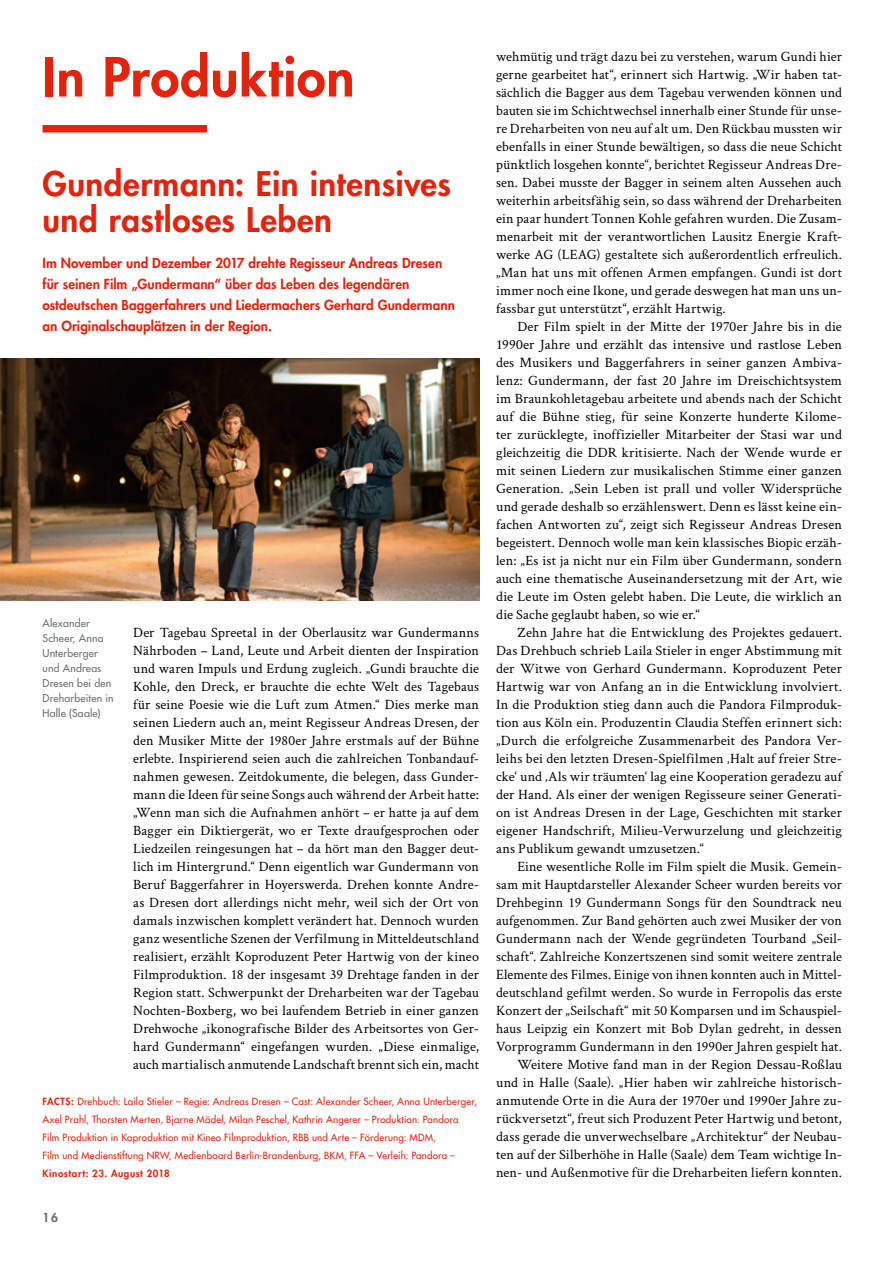
<style>
.page{position:relative;width:893px;height:1263px;background:#fff}
.page>*{position:absolute;margin:0;border:0;box-sizing:border-box;transform-origin:0 0}
.t1{font:800 52.5px "Futura Std";letter-spacing:.01em;color:#e4230e}
.t2{font:800 33px/36px "Futura Std";letter-spacing:.015em;color:#e4230e}
.t3{font:14.25px/18px "Crimson Text";letter-spacing:.005em;color:#000;text-align:justify}
.t4{font:800 13.5px/21px "Futura Std";letter-spacing:.005em;color:#e4230e}
.t5{font:800 12px "Futura Std";color:#677169}
.t6{font:500 10.5px/15px "Futura Std";letter-spacing:.02em;color:#677169}
.t7{font:500 9.75px/18px "Futura Std";letter-spacing:.02em;color:#e4230e}
.t8{font:800 9.75px "Futura Std";letter-spacing:.055em;color:#e4230e}
.s1{font-weight:800}
</style>
<div class="page">
<div style="left:43px;top:125px;width:164px;height:8px;background:#e4230e"></div>
<img style="left:0;top:358px;width:479px;height:243px">
<h1 class="t1" style="left:43px;top:44px;width:314px">In Produktion</h1>
<h2 class="t2" style="left:43px;top:166px;width:410px">Gundermann: Ein intensives und rastloses Leben</h2>
<p class="t4" style="left:43px;top:252px;width:414px">Im November und Dezember 2017 drehte Regisseur Andreas Dresen für seinen Film „Gundermann“ über das Leben des legendären ostdeutschen Baggerfahrers und Liedermachers Gerhard Gundermann an Originalschauplätzen in der Region.</p>
<p class="t6" style="left:43px;top:616px;width:73px">Alexander<br>Scheer, Anna<br>Unterberger und Andreas<br>Dresen bei den<br>Dreharbeiten in<br>Halle (Saale)</p>
<p class="t3" style="left:133px;top:622px;width:347px">Der Tagebau Spreetal in der Oberlausitz war Gundermanns Nährboden – Land, Leute und Arbeit dienten der Inspiration und waren Impuls und Erdung zugleich. „Gundi brauchte die Kohle, den Dreck, er brauchte die echte Welt des Tagebaus für seine Poesie wie die Luft zum Atmen.“ Dies merke man seinen Liedern auch an, meint Regisseur Andreas Dresen, der den Musiker Mitte der 1980er Jahre erstmals auf der Bühne erlebte. Inspirierend seien auch die zahlreichen Tonbandauf&shy;nahmen gewesen. Zeitdokumente, die belegen, dass Gunder&shy;mann die Ideen für seine Songs auch während der Arbeit hatte: „Wenn man sich die Aufnahmen anhört – er hatte ja auf dem Bagger ein Diktiergerät, wo er Texte draufgesprochen oder Liedzeilen reingesungen hat – da hört man den Bagger deut&shy;lich im Hintergrund.“ Denn eigentlich war Gundermann von Beruf Baggerfahrer in Hoyerswerda. Drehen konnte Andre&shy;as Dresen dort allerdings nicht mehr, weil sich der Ort von damals inzwischen komplett verändert hat. Dennoch wurden ganz wesentliche Szenen der Verfilmung in Mitteldeutschland realisiert, erzählt Koproduzent Peter Hartwig von der kineo Filmproduktion. 18 der insgesamt 39 Drehtage fanden in der Region statt. Schwerpunkt der Dreharbeiten war der Tagebau Nochten-Boxberg, wo bei laufendem Betrieb in einer ganzen Drehwoche „ikonografische Bilder des Arbeitsortes von Ger&shy;hard Gundermann“ eingefangen wurden. „Diese einmalige, auch martialisch anmutende Landschaft brennt sich ein, macht</p>
<p class="t7" style="left:43px;top:1092px;width:436px"><span class="s1">FACTS:</span> Drehbuch: Laila Stieler – Regie: Andreas Dresen – Cast: Alexander Scheer, Anna Unterberger, Axel Prahl, Thorsten Merten, Bjarne Mädel, Milan Peschel, Kathrin Angerer – Produktion: Pandora Film Produktion in Koproduktion mit Kineo Filmproduktion, RBB und Arte – Förderung: MDM,<br>Film und Medienstiftung NRW, Medienboard Berlin-Brandenburg, BKM, FFA – Verleih: Pandora –</p>
<p class="t8" style="left:43px;top:1167px;width:129px">Kinostart: 23. August 2018</p>
<p class="t5" style="left:43px;top:1210px;width:17px">16</p>
<p class="t3" style="left:496px;top:46px;width:347px">wehmütig und trägt dazu bei zu verstehen, warum Gundi hier gerne gearbeitet hat“, erinnert sich Hartwig. „Wir haben tat&shy;sächlich die Bagger aus dem Tagebau verwenden können und bauten sie im Schichtwechsel innerhalb einer Stunde für unse&shy;re Dreharbeiten von neu auf alt um. Den Rückbau mussten wir ebenfalls in einer Stunde bewältigen, so dass die neue Schicht pünktlich losgehen konnte“, berichtet Regisseur Andreas Dre&shy;sen. Dabei musste der Bagger in seinem alten Aussehen auch weiterhin arbeitsfähig sein, so dass während der Dreharbeiten ein paar hundert Tonnen Kohle gefahren wurden. Die Zusam&shy;menarbeit mit der verantwortlichen Lausitz Energie Kraft&shy;werke AG (LEAG) gestaltete sich außerordentlich erfreulich. „Man hat uns mit offenen Armen empfangen. Gundi ist dort immer noch eine Ikone, und gerade deswegen hat man uns un&shy;fassbar gut unterstützt“, erzählt Hartwig.</p>
<p class="t3" style="left:496px;top:316px;width:347px;text-indent:21px">Der Film spielt in der Mitte der 1970er Jahre bis in die 1990er Jahre und erzählt das intensive und rastlose Leben des Musikers und Baggerfahrers in seiner ganzen Ambiva&shy;lenz: Gundermann, der fast 20 Jahre im Dreischichtsystem im Braunkohletagebau arbeitete und abends nach der Schicht auf die Bühne stieg, für seine Konzerte hunderte Kilome&shy;ter zurücklegte, inoffizieller Mitarbeiter der Stasi war und gleichzeitig die DDR kritisierte. Nach der Wende wurde er mit seinen Liedern zur musikalischen Stimme einer ganzen Generation. „Sein Leben ist prall und voller Widersprüche und gerade deshalb so erzählenswert. Denn es lässt keine ein&shy;fachen Antworten zu“, zeigt sich Regisseur Andreas Dresen begeistert. Dennoch wolle man kein klassisches Biopic erzäh&shy;len: „Es ist ja nicht nur ein Film über Gundermann, sondern auch eine thematische Auseinandersetzung mit der Art, wie die Leute im Osten gelebt haben. Die Leute, die wirklich an die Sache geglaubt haben, so wie er.“</p>
<p class="t3" style="left:496px;top:622px;width:347px;text-indent:21px">Zehn Jahre hat die Entwicklung des Projektes gedauert.<br>Das Drehbuch schrieb Laila Stieler in enger Abstimmung mit der Witwe von Gerhard Gundermann. Koproduzent Peter Hartwig war von Anfang an in die Entwicklung involviert.<br>In die Produktion stieg dann auch die Pandora Filmproduk&shy;tion aus Köln ein. Produzentin Claudia Steffen erinnert sich: „Durch die erfolgreiche Zusammenarbeit des Pandora Ver&shy;leihs bei den letzten Dresen-Spielfilmen ‚Halt auf freier Stre&shy;cke‘ und ‚Als wir träumten‘ lag eine Kooperation geradezu auf der Hand. Als einer der wenigen Regisseure seiner Generati&shy;on ist Andreas Dresen in der Lage, Geschichten mit starker eigener Handschrift, Milieu-Verwurzelung und gleichzeitig ans Publikum gewandt umzusetzen.“</p>
<p class="t3" style="left:496px;top:856px;width:347px;text-align:right">Eine wesentliche Rolle im Film spielt die Musik. Gemein&shy;sam mit Hauptdarsteller Alexander Scheer wurden bereits vor Drehbeginn 19 Gundermann Songs für den Soundtrack neu aufgenommen. Zur Band gehörten auch zwei Musiker der von Gundermann nach der Wende gegründeten Tourband „Seil&shy;schaft“. Zahlreiche Konzertszenen sind somit weitere zentrale Elemente des Filmes. Einige von ihnen konnten auch in Mittel&shy;deutschland gefilmt werden. So wurde in Ferropolis das erste Konzert der „Seilschaft“ mit 50 Komparsen und im Schauspiel&shy;haus Leipzig ein Konzert mit Bob Dylan gedreht, in dessen Vorprogramm Gundermann in den 1990er Jahren gespielt hat.<br>Weitere Motive fand man in der Region Dessau-Roßlau und in Halle (Saale). „Hier haben wir zahlreiche historisch&shy;anmutende Orte in die Aura der 1970er und 1990er Jahre zu&shy;rückversetzt“, freut sich Produzent Peter Hartwig und betont, dass gerade die unverwechselbare „Architektur“ der Neubau&shy;ten auf der Silberhöhe in Halle (Saale) dem Team wichtige In&shy;nen- und Außenmotive für die Dreharbeiten liefern konnten.</p>
</div>
